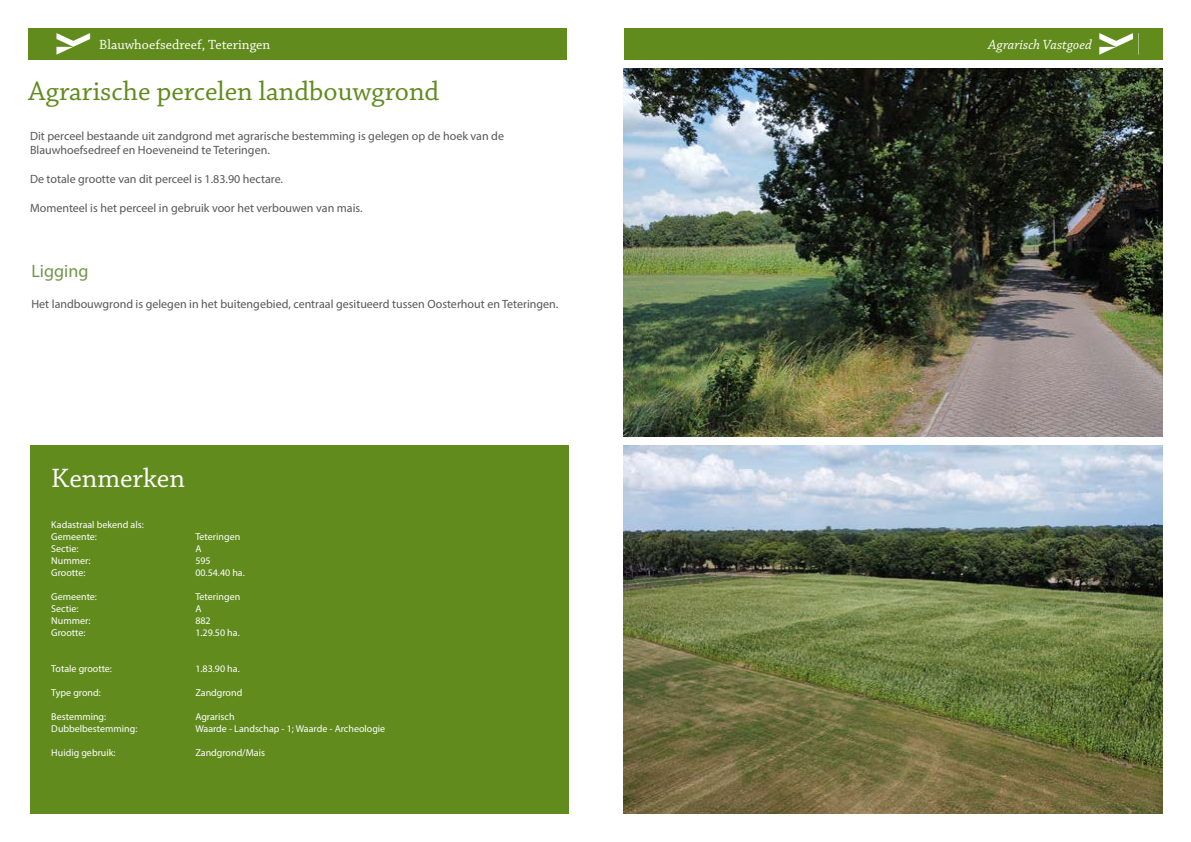
<style>
.page{position:relative;width:1191px;height:842px;background:#fff}
.page>*{position:absolute;margin:0;border:0;box-sizing:border-box;transform-origin:0 0}
.t1{font:28px "Chaparral Pro";color:#618b1d}
.t2{font:28px "Chaparral Pro";color:#fff}
.t3{font:18px "Myriad Pro";color:#73964d}
.t4{font:14px "Chaparral Pro";color:#fff}
.t5{font:italic 14px "Chaparral Pro";letter-spacing:.005em;color:#fff}
.t6{font:12px/14.4px "Myriad Pro";color:#575756}
.t7{font:10px/12px "Myriad Pro";color:#fff}
</style>
<div class="page">
<div style="left:30px;top:445px;width:539px;height:369px;background:#618b1d"></div>
<div style="left:624px;top:28px;width:538px;height:32px;background:#618b1d"></div>
<div style="left:28px;top:28px;width:539px;height:32px;background:#618b1d"></div>
<img style="left:624px;top:68px;width:538px;height:369px">
<img style="left:624px;top:445px;width:538px;height:369px">
<svg style="left:1099px;top:33px;width:34px;height:22px"></svg>
<svg style="left:56px;top:33px;width:34px;height:22px"></svg>
<p class="t4" style="left:99px;top:37px;width:173px">Blauwhoefsedreef, Teteringen</p>
<p class="t5" style="left:988px;top:37px;width:105px">Agrarisch Vastgoed</p>
<h1 class="t1" style="left:28px;top:75px;width:412px">Agrarische percelen landbouwgrond</h1>
<p class="t6" style="left:30px;top:128px;width:475px">Dit perceel bestaande uit zandgrond met agrarische bestemming is gelegen op de hoek van de<br>Blauwhoefsedreef en Hoeveneind te Teteringen.</p>
<p class="t6" style="left:30px;top:171px;width:254px">De totale grootte van dit perceel is 1.83.90 hectare.</p>
<p class="t6" style="left:30px;top:200px;width:334px">Momenteel is het perceel in gebruik voor het verbouwen van mais.</p>
<h2 class="t3" style="left:31px;top:260px;width:58px">Ligging</h2>
<p class="t6" style="left:31px;top:297px;width:528px">Het landbouwgrond is gelegen in het buitengebied, centraal gesitueerd tussen Oosterhout en Teteringen.</p>
<h1 class="t2" style="left:51px;top:462px;width:135px">Kenmerken</h1>
<p class="t7" style="left:51px;top:518px;width:94px">Kadastraal bekend als:<br>Gemeente:</p>
<p class="t7" style="left:195px;top:530px;width:46px">Teteringen</p>
<p class="t7" style="left:51px;top:542px;width:29px">Sectie:</p>
<p class="t7" style="left:195px;top:542px;width:8px">A</p>
<p class="t7" style="left:51px;top:554px;width:41px">Nummer:</p>
<p class="t7" style="left:195px;top:554px;width:17px">595</p>
<p class="t7" style="left:51px;top:566px;width:36px">Grootte:</p>
<p class="t7" style="left:195px;top:566px;width:51px">00.54.40 ha.</p>
<p class="t7" style="left:51px;top:590px;width:47px">Gemeente:</p>
<p class="t7" style="left:195px;top:590px;width:46px">Teteringen</p>
<p class="t7" style="left:51px;top:602px;width:29px">Sectie:</p>
<p class="t7" style="left:195px;top:602px;width:8px">A</p>
<p class="t7" style="left:51px;top:614px;width:41px">Nummer:</p>
<p class="t7" style="left:195px;top:614px;width:17px">882</p>
<p class="t7" style="left:51px;top:626px;width:36px">Grootte:</p>
<p class="t7" style="left:195px;top:626px;width:46px">1.29.50 ha.</p>
<p class="t7" style="left:51px;top:662px;width:62px">Totale grootte:</p>
<p class="t7" style="left:195px;top:662px;width:46px">1.83.90 ha.</p>
<p class="t7" style="left:51px;top:686px;width:51px">Type grond:</p>
<p class="t7" style="left:195px;top:686px;width:48px">Zandgrond</p>
<p class="t7" style="left:51px;top:710px;width:56px">Bestemming:</p>
<p class="t7" style="left:195px;top:710px;width:41px">Agrarisch</p>
<p class="t7" style="left:51px;top:722px;width:88px">Dubbelbestemming:</p>
<p class="t7" style="left:195px;top:722px;width:191px">Waarde - Landschap - 1; Waarde - Archeologie</p>
<p class="t7" style="left:51px;top:746px;width:66px">Huidig gebruik:</p>
<p class="t7" style="left:195px;top:746px;width:71px">Zandgrond/Mais</p>
</div>
